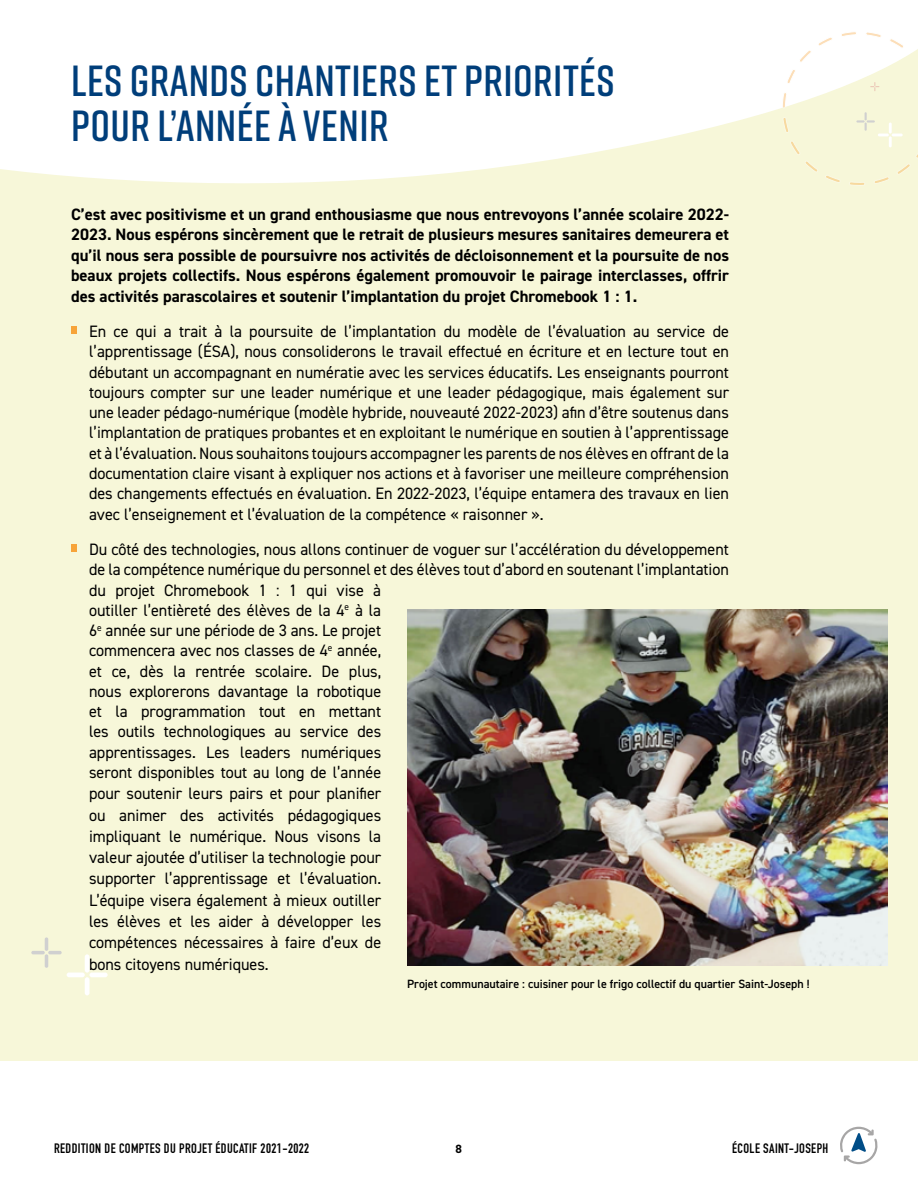
<style>
.page{position:relative;width:918px;height:1188px;background:#fff}
.page>*{position:absolute;margin:0;border:0;box-sizing:border-box;transform-origin:0 0}
.t1{font:600 43.5px/45px "Rift";letter-spacing:.01em;color:#003e7a}
.t2{font:16.5px/20.7px "DIN2014";color:#000;text-align:justify}
.t3{font:700 16.5px/20.5px "DIN2014";color:#000;text-align:justify}
.t4{font:700 13.5px "DIN Condensed";letter-spacing:.03em;color:#000}
.t5{font:600 12px "DIN2014";color:#000}
.t6{font:700 12px "DIN2014";color:#000}
</style>
<div class="page">
<svg style="left:840px;top:1127px;width:38px;height:37px"></svg>
<div style="left:0;top:0;width:918px;height:1061px;background:#f7f7d9"></div>
<svg style="left:0;top:0;width:918px;height:184px;background:#fefefb"></svg>
<div style="left:71px;top:327px;width:6px;height:7px;background:#f7a439"></div>
<div style="left:71px;top:545px;width:6px;height:7px;background:#f7a439"></div>
<hr style="left:45px;top:937px;width:3px;height:14px;background:#d0d0d0;border-radius:2px">
<hr style="left:45px;top:954px;width:3px;height:14px;background:#d0d0d0;border-radius:2px">
<hr style="left:48px;top:951px;width:14px;height:3px;background:#d0d0d0;border-radius:2px">
<hr style="left:31px;top:951px;width:14px;height:3px;background:#d0d0d0;border-radius:2px">
<div style="left:85px;top:954px;width:5px;height:19px;background:#fff;border-radius:2px"></div>
<div style="left:85px;top:977px;width:5px;height:18px;background:#fff;border-radius:2px"></div>
<hr style="left:89px;top:973px;width:19px;height:4px;background:#fff;border-radius:2px">
<hr style="left:67px;top:973px;width:18px;height:4px;background:#fff;border-radius:2px">
<img style="left:407px;top:609px;width:480px;height:357px">
<svg style="left:782px;top:31px;width:136px;height:155px"></svg>
<h1 class="t1" style="left:71px;top:58px;width:545px">LES GRANDS CHANTIERS ET PRIORITÉS<br>POUR L’ANNÉE À VENIR</h1>
<p class="t3" style="left:71px;top:204px;width:660px">C’est avec positivisme et un grand enthousiasme que nous entrevoyons l’année scolaire 2022- 2023. Nous espérons sincèrement que le retrait de plusieurs mesures sanitaires demeurera et qu’il nous sera possible de poursuivre nos activités de décloisonnement et la poursuite de nos beaux projets collectifs. Nous espérons également promouvoir le pairage interclasses, offrir des activités parascolaires et soutenir l’implantation du projet Chromebook 1 : 1.</p>
<p class="t2" style="left:89px;top:321px;width:642px">En ce qui a trait à la poursuite de l’implantation du modèle de l’évaluation au service de l’apprentissage (ÉSA), nous consoliderons le travail effectué en écriture et en lecture tout en débutant un accompagnant en numératie avec les services éducatifs. Les enseignants pourront toujours compter sur une leader numérique et une leader pédagogique, mais également sur une leader pédago-numérique (modèle hybride, nouveauté 2022-2023) afin d’être soutenus dans l’implantation de pratiques probantes et en exploitant le numérique en soutien à l’apprentissage et à l’évaluation. Nous souhaitons toujours accompagner les parents de nos élèves en offrant de la documentation claire visant à expliquer nos actions et à favoriser une meilleure compréhension des changements effectués en évaluation. En 2022-2023, l’équipe entamera des travaux en lien avec l’enseignement et l’évaluation de la compétence « raisonner ».</p>
<p class="t2" style="left:89px;top:539px;width:641px;text-align:left">Du côté des technologies, nous allons continuer de voguer sur l’accélération du développement de la compétence numérique du personnel et des élèves tout d’abord en soutenant l’implantation du projet Chromebook 1 : 1 qui vise à<br>outiller l’entièreté des élèves de la 4<sup>e</sup> à la<br>6<sup>e</sup> année sur une période de 3 ans. Le projet<br>commencera avec nos classes de 4<sup>e</sup> année,<br>et ce, dès la rentrée scolaire. De plus,<br>nous explorerons davantage la robotique<br>et la programmation tout en mettant<br>les outils technologiques au service des<br>apprentissages. Les leaders numériques<br>seront disponibles tout au long de l’année<br>pour soutenir leurs pairs et pour planifier<br>ou animer des activités pédagogiques<br>impliquant le numérique. Nous visons la<br>valeur ajoutée d’utiliser la technologie pour<br>supporter l’apprentissage et l’évaluation.<br>L’équipe visera également à mieux outiller<br>les élèves et les aider à développer les<br>compétences nécessaires à faire d’eux de<br>bons citoyens numériques.</p>
<p class="t5" style="left:407px;top:976px;width:404px">Projet communautaire : cuisiner pour le frigo collectif du quartier Saint-Joseph !</p>
<p class="t4" style="left:54px;top:1139px;width:257px">REDDITION DE COMPTES DU PROJET ÉDUCATIF 2021-2022</p>
<p class="t6" style="left:455px;top:1141px;width:8px">8</p>
<p class="t4" style="left:732px;top:1139px;width:98px">ÉCOLE SAINT-JOSEPH</p>
</div>
